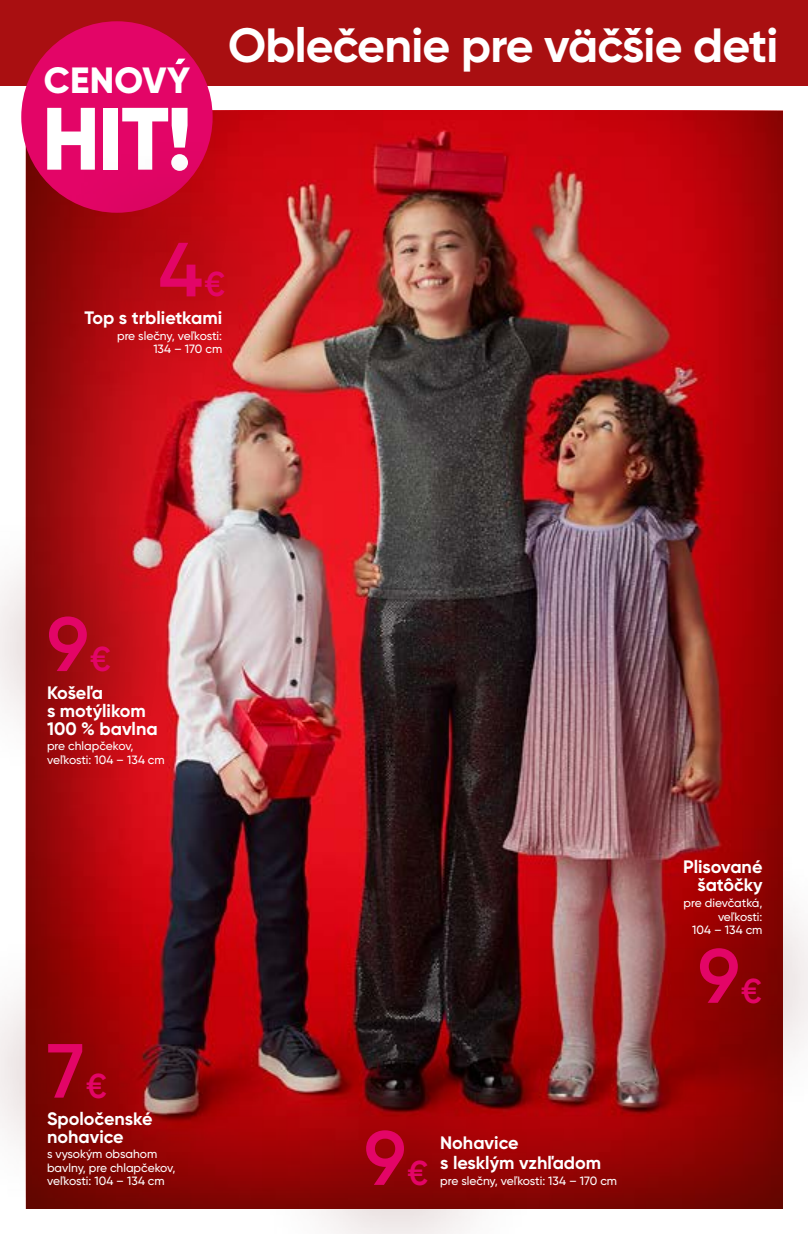
<style>
.page{position:relative;width:808px;height:1234px;background:#fff}
.page>*{position:absolute;margin:0;border:0;box-sizing:border-box;transform-origin:0 0}
.t1{font:800 88.2px "Gilroy";color:#fff}
.t2{font:600 76.5px "Gilroy";color:#e30567}
.t3{font:700 48px "Gilroy";letter-spacing:-.015em;color:#fff}
.t4{font:800 36.45px "Gilroy";letter-spacing:.01em;color:#fff}
.t5{font:700 18px/18px "Gilroy";color:#fff}
.t6{font:500 12px/13.5px "Gilroy";color:#fff}
.s1{font-size:34.5px}
</style>
<div class="page">
<img style="left:26px;top:111px;width:756px;height:1097px">
<div style="left:0;top:0;width:808px;height:85px;background:#a90f11"></div>
<div style="left:21px;top:21px;width:192px;height:192px;background:#e30567;border-radius:50%"></div>
<svg style="left:175px;top:59px;width:10px;height:5px"></svg>
<div style="left:0;top:926px;width:221px;height:288px;background:#500800;opacity:.46"></div>
<div style="left:251px;top:1015px;width:291px;height:218px;background:#500800;opacity:.46"></div>
<div style="left:46px;top:129px;width:292px;height:285px;background:#500800;opacity:.46"></div>
<div style="left:585px;top:833px;width:223px;height:287px;background:#500800;opacity:.46"></div>
<div style="left:0;top:502px;width:225px;height:286px;background:#500800;opacity:.46"></div>
<h3 class="t4" style="left:44px;top:58px;width:148px">CENOVY</h3>
<h1 class="t1" style="left:42px;top:83px;width:152px">HIT!</h1>
<h3 class="t3" style="left:228px;top:15px;width:552px">Oblečenie pre väčšie deti</h3>
<h2 class="t2" style="left:158px;top:222px;width:68px">4<span class="s1">€</span></h2>
<h3 class="t5" style="left:84px;top:308px;width:139px">Top s trblietkami</h3>
<p class="t6" style="left:117px;top:328px;width:107px;text-align:right">pre slečny, veľkosti:<br>134 – 170 cm</p>
<h2 class="t2" style="left:47px;top:596px;width:66px">9<span class="s1">€</span></h2>
<h3 class="t5" style="left:47px;top:683px;width:112px">Košeľa<br>s motýlikom<br>100 % bavlna</h3>
<p class="t6" style="left:47px;top:739px;width:119px">pre chlapčekov, veľkosti: 104 – 134 cm</p>
<h2 class="t2" style="left:47px;top:1023px;width:61px">7<span class="s1">€</span></h2>
<h3 class="t5" style="left:47px;top:1108px;width:107px">Spoločenské nohavice</h3>
<p class="t6" style="left:47px;top:1146px;width:130px">s vysokým obsahom bavlny, pre chlapčekov, veľkosti: 104 – 134 cm</p>
<h2 class="t2" style="left:364px;top:1110px;width:66px">9<span class="s1">€</span></h2>
<h3 class="t5" style="left:440px;top:1132px;width:163px;line-height:20.1px">Nohavice<br>s lesklým vzhľadom</h3>
<p class="t6" style="left:440px;top:1173px;width:178px">pre slečny, veľkosti: 134 – 170 cm</p>
<h3 class="t5" style="left:683px;top:857px;width:81px;text-align:right">Plisované šatôčky</h3>
<p class="t6" style="left:683px;top:895px;width:80px;text-align:right">pre dievčatká, veľkosti:<br>104 – 134 cm</p>
<h2 class="t2" style="left:698px;top:928px;width:66px">9<span class="s1">€</span></h2>
</div>
